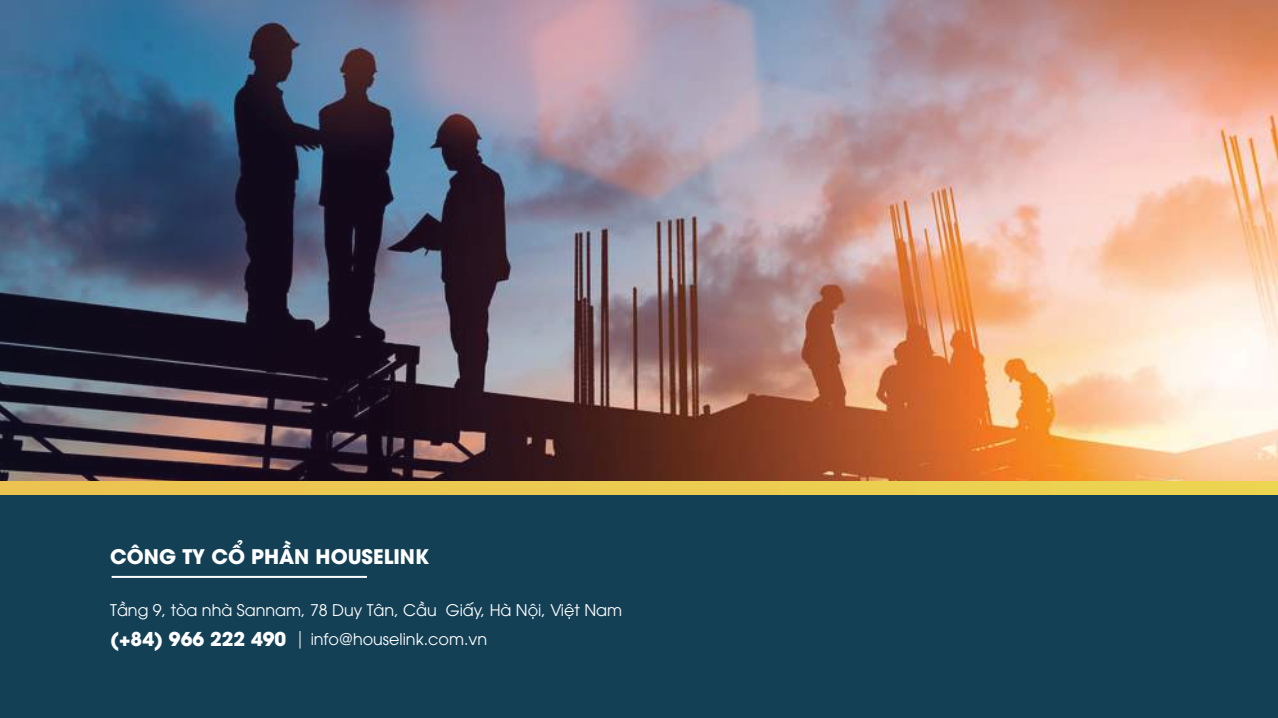
<style>
.page{position:relative;width:1278px;height:718px;background:#144056}
.page>*{position:absolute;margin:0;border:0;box-sizing:border-box;transform-origin:0 0}
.t1{font:700 20px "UTM Avo";color:#fff}
.t2{font:700 19px "UTM Avo";color:#fff}
.t3{font:16px "UTM Avo";color:#fff}
</style>
<div class="page">
<hr style="left:112px;top:576px;width:255px;height:2px;background:#fff">
<svg style="left:300px;top:631px;width:1px;height:18px"></svg>
<div style="left:0;top:482px;width:1278px;height:13px;background:#eccb51"></div>
<img style="left:0;top:0;width:1277px;height:481px">
<p class="t1" style="left:110px;top:540px;width:320px">CÔNG TY CỔ PHẦN HOUSELINK</p>
<p class="t3" style="left:110px;top:598px;width:513px">Tầng 9, tòa nhà Sannam, 78 Duy Tân, Cầu Giấy, Hà Nội, Việt Nam</p>
<p class="t2" style="left:110px;top:623px;width:178px">(+84) 966 222 490</p>
<p class="t3" style="left:311px;top:627px;width:178px">info@houselink.com.vn</p>
</div>
